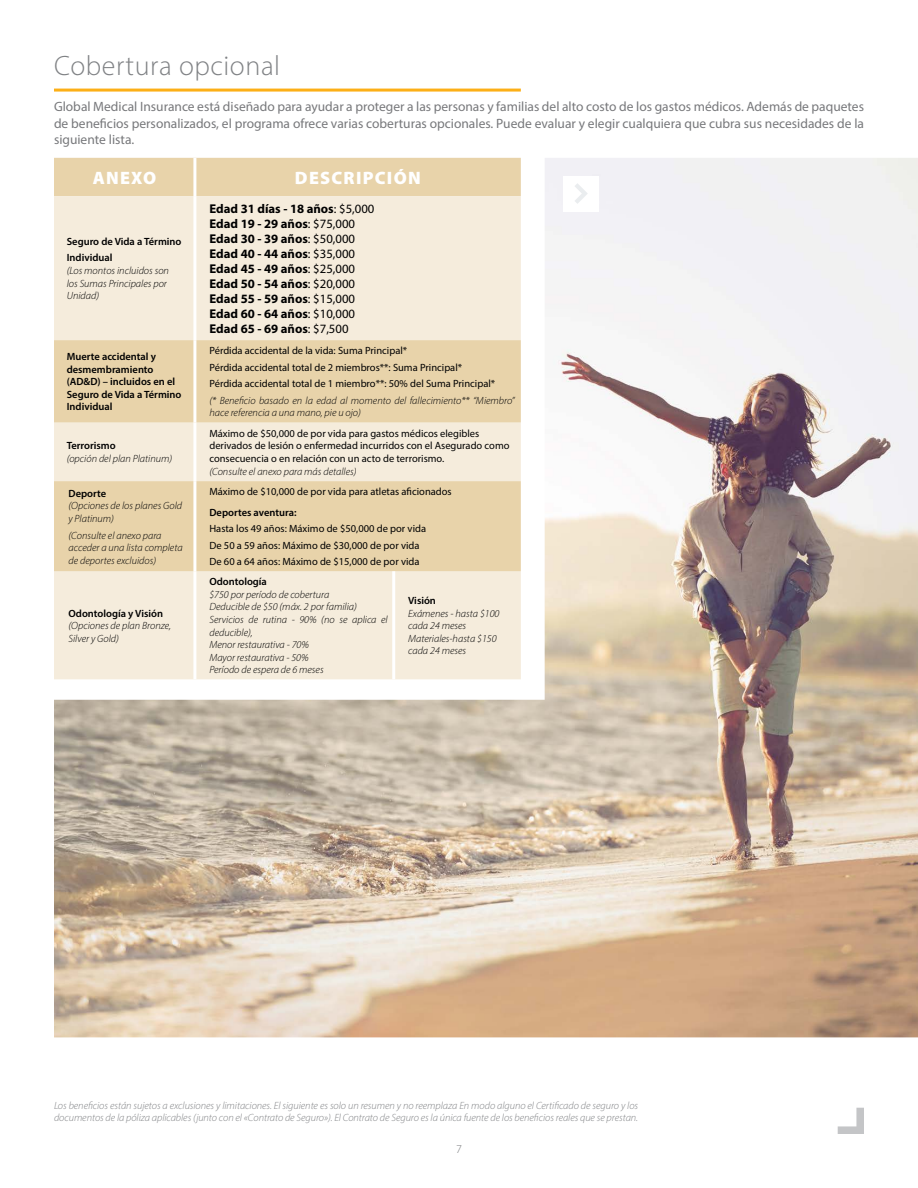
<style>
.page{position:relative;width:918px;height:1188px;background:#fff}
.page>*{position:absolute;margin:0;border:0;box-sizing:border-box;transform-origin:0 0}
.t1{font:300 28.05px "Myriad Pro";letter-spacing:.02em;color:#808285}
.t2{font:900 18px "Myriad Pro";letter-spacing:.07em;color:#fff}
.t3{font:13.5px/16.2px "Myriad Pro";color:#77787b;text-align:justify}
.t4{font:700 12.75px/15px "Myriad Pro";color:#000}
.t5{font:300 12px "Myriad Pro";color:#77787b}
.t6{font:italic 300 10.5px/12.6px "Myriad Pro";color:#000}
.t7{font:10.5px/16.5px "Myriad Pro";color:#000}
.t8{font:italic 300 10.5px/12.6px "Myriad Pro";letter-spacing:-.005em;color:#808285}
.t9{font:600 10.5px/12.6px "Myriad Pro";color:#000}
.s1{font-weight:400}
</style>
<div class="page">
<img style="left:54px;top:158px;width:864px;height:879px">
<hr style="left:54px;top:89px;width:467px;height:3px;background:#fcaf17">
<div style="left:563px;top:176px;width:36px;height:35px;background:#fff"></div>
<svg style="left:575px;top:183px;width:13px;height:21px"></svg>
<svg style="left:838px;top:1108px;width:26px;height:26px"></svg>
<div style="left:54px;top:158px;width:467px;height:38px;background:#e8d3aa"></div>
<div style="left:54px;top:196px;width:467px;height:483px;background:#f5ecdc"></div>
<svg style="left:54px;top:340px;width:467px;height:231px;background:#ebd9b6"></svg>
<hr style="left:193px;top:158px;width:3px;height:38px;background:#fff">
<hr style="left:193px;top:571px;width:3px;height:108px;background:#fff">
<hr style="left:392px;top:571px;width:3px;height:108px;background:#fff">
<hr style="left:193px;top:196px;width:3px;height:144px;background:#fff">
<hr style="left:193px;top:340px;width:3px;height:82px;background:#fff">
<hr style="left:193px;top:422px;width:3px;height:59px;background:#fff">
<hr style="left:193px;top:481px;width:3px;height:90px;background:#fff">
<h1 class="t1" style="left:54px;top:49px;width:228px">Cobertura opcional</h1>
<p class="t3" style="left:54px;top:99px;width:812px">Global Medical Insurance está diseñado para ayudar a proteger a las personas y familias del alto costo de los gastos médicos. Además de paquetes de beneficios personalizados, el programa ofrece varias coberturas opcionales. Puede evaluar y elegir cualquiera que cubra sus necesidades de la siguiente lista.</p>
<h2 class="t2" style="left:93px;top:166px;width:65px">ANEXO</h2>
<h2 class="t2" style="left:295px;top:166px;width:127px">DESCRIPCIÓN</h2>
<p class="t9" style="left:67px;top:233px;width:116px;line-height:16.5px">Seguro de Vida a Término<br>Individual</p>
<p class="t6" style="left:67px;top:264px;width:104px">(Los montos incluidos son los Sumas Principales por<br>Unidad)</p>
<p class="t4" style="left:209px;top:201px;width:167px">Edad 31 días - 18 años<span class="s1">: $5,000<br></span>Edad 19 - 29 años<span class="s1">: $75,000<br></span>Edad 30 - 39 años<span class="s1">: $50,000<br></span>Edad 40 - 44 años<span class="s1">: $35,000<br></span>Edad 45 - 49 años<span class="s1">: $25,000<br></span>Edad 50 - 54 años<span class="s1">: $20,000<br></span>Edad 55 - 59 años<span class="s1">: $15,000<br></span>Edad 60 - 64 años<span class="s1">: $10,000<br></span>Edad 65 - 69 años<span class="s1">: $7,500</span></p>
<p class="t9" style="left:67px;top:350px;width:116px">Muerte accidental y desmembramiento (AD&amp;D) – incluidos en el<br>Seguro de Vida a Término<br>Individual</p>
<p class="t7" style="left:209px;top:342px;width:287px">Pérdida accidental de la vida: Suma Principal*<br>Pérdida accidental total de 2 miembros**: Suma Principal*<br>Pérdida accidental total de 1 miembro**: 50% del Suma Principal*</p>
<p class="t6" style="left:209px;top:394px;width:307px">(* Beneficio basado en la edad al momento del fallecimiento** “Miembro” hace referencia a una mano, pie u ojo)</p>
<p class="t9" style="left:67px;top:439px;width:51px">Terrorismo</p>
<p class="t6" style="left:67px;top:452px;width:107px">(opción del plan Platinum)</p>
<p class="t9" style="left:69px;top:486px;width:39px">Deporte</p>
<p class="t6" style="left:69px;top:499px;width:115px">(Opciones de los planes Gold y Platinum)</p>
<p class="t6" style="left:69px;top:529px;width:116px">(Consulte el anexo para acceder a una lista completa de deportes excluidos)</p>
<p class="t9" style="left:69px;top:607px;width:96px">Odontología y Visión</p>
<p class="t6" style="left:69px;top:619px;width:104px">(Opciones de plan Bronze,<br>Silver y Gold)</p>
<p class="t7" style="left:209px;top:427px;width:302px;line-height:12.6px">Máximo de $50,000 de por vida para gastos médicos elegibles derivados de lesión o enfermedad incurridos con el Asegurado como consecuencia o en relación con un acto de terrorismo.</p>
<p class="t6" style="left:209px;top:465px;width:149px">(Consulte el anexo para más detalles)</p>
<p class="t7" style="left:209px;top:483px;width:244px">Máximo de $10,000 de por vida para atletas aficionados</p>
<p class="t9" style="left:209px;top:506px;width:89px">Deportes aventura:</p>
<p class="t7" style="left:209px;top:520px;width:218px">Hasta los 49 años: Máximo de $50,000 de por vida<br>De 50 a 59 años: Máximo de $30,000 de por vida<br>De 60 a 64 años: Máximo de $15,000 de por vida</p>
<p class="t9" style="left:209px;top:575px;width:59px">Odontología</p>
<p class="t6" style="left:209px;top:588px;width:180px">$750 por período de cobertura<br>Deducible de $50 (máx. 2 por familia)<br>Servicios de rutina - 90% (no se aplica el deducible),<br>Menor restaurativa - 70%<br>Mayor restaurativa - 50%<br>Período de espera de 6 meses</p>
<p class="t9" style="left:408px;top:594px;width:29px">Visión</p>
<p class="t6" style="left:408px;top:607px;width:93px">Exámenes - hasta $100 cada 24 meses<br>Materiales-hasta $150 cada 24 meses</p>
<p class="t8" style="left:54px;top:1099px;width:586px">Los beneficios están sujetos a exclusiones y limitaciones. El siguiente es solo un resumen y no reemplaza En modo alguno el Certificado de seguro y los documentos de la póliza aplicables (junto con el «Contrato de Seguro»). El Contrato de Seguro es la única fuente de los beneficios reales que se prestan.</p>
<p class="t5" style="left:456px;top:1141px;width:7px">7</p>
</div>
